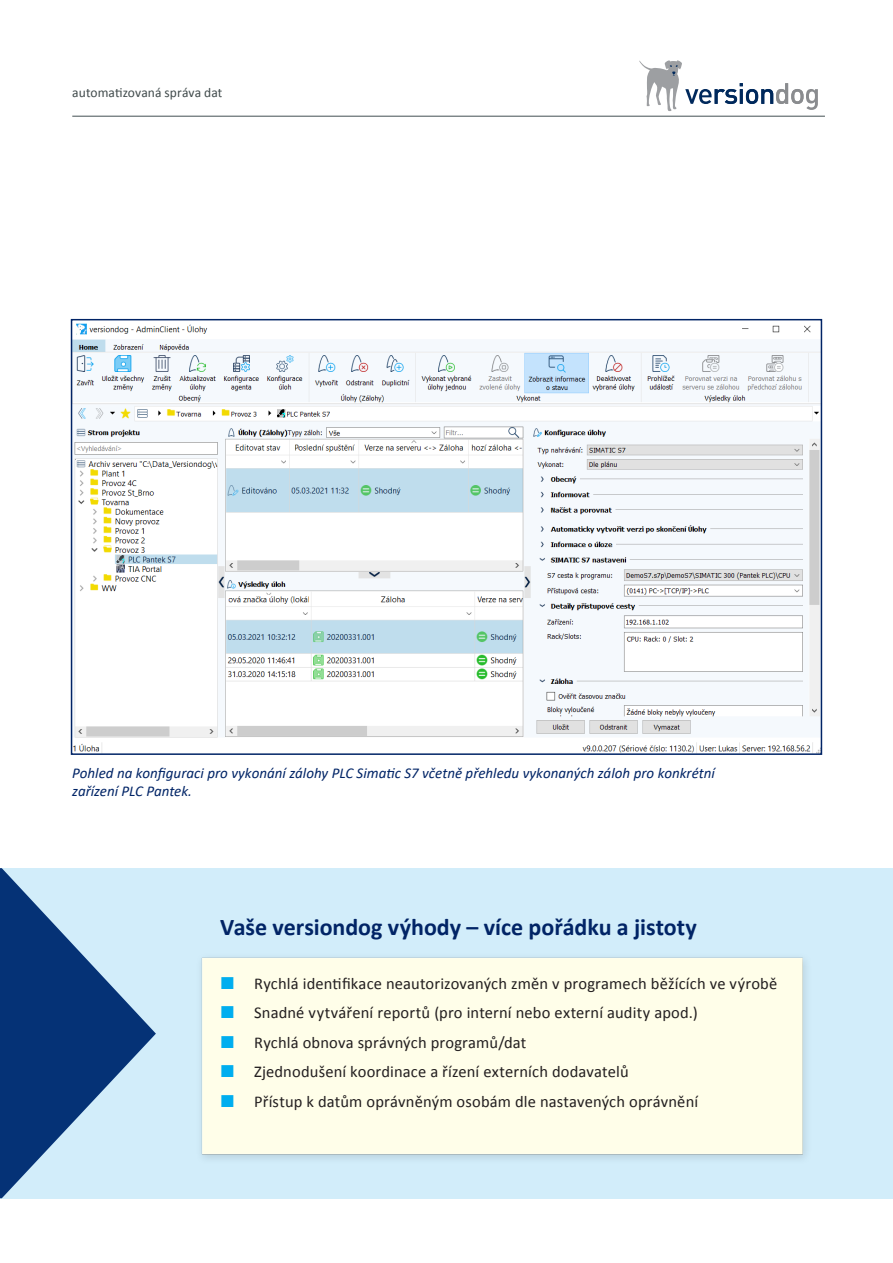
<style>
.page{position:relative;width:893px;height:1263px;background:#fff}
.page>*{position:absolute;margin:0;border:0;box-sizing:border-box;transform-origin:0 0}
.nadpisy_u_odrazek{font:700 24px "Calibri";color:#012466}
.t1{font:16.5px "Calibri";letter-spacing:.01em;color:#231f20}
.titulka_malynadpis_v{font:italic 15px/18px "Calibri";color:#012466}
.t2{font:13.5px "Calibri";letter-spacing:.005em;color:#404a4b}
</style>
<div class="page">
<svg style="left:639px;top:60px;width:179px;height:51px"></svg>
<hr style="left:72px;top:116px;width:753px;height:1px;background:#6b7577">
<div style="left:0;top:869px;width:893px;height:330px;background:#d2edfa"></div>
<svg style="left:0;top:868px;width:156px;height:330px;fill:#053276"></svg>
<div style="left:201px;top:957px;width:605px;height:202px;background:#fffee9"></div>
<svg style="left:70px;top:318px;width:753px;height:437px"></svg>
<svg style="left:222px;top:976px;width:11px;height:13px"></svg>
<svg style="left:222px;top:1006px;width:11px;height:12px"></svg>
<svg style="left:222px;top:1035px;width:11px;height:13px"></svg>
<svg style="left:222px;top:1065px;width:11px;height:12px"></svg>
<svg style="left:222px;top:1094px;width:11px;height:13px"></svg>
<p class="t2" style="left:72px;top:84px;width:152px">automatizovaná správa dat</p>
<p class="titulka_malynadpis_v" style="left:72px;top:763px;width:644px">Pohled na konfiguraci pro vykonání zálohy PLC Simatic S7 včetně přehledu vykonaných záloh pro konkrétní zařízení PLC Pantek.</p>
<p class="nadpisy_u_odrazek" style="left:220px;top:910px;width:478px">Vaše versiondog výhody – více pořádku a jistoty</p>
<p class="t1" style="left:254px;top:973px;width:525px">Rychlá identifikace neautorizovaných změn v programech běžících ve výrobě</p>
<p class="t1" style="left:254px;top:1002px;width:445px">Snadné vytváření reportů (pro interní nebo externí audity apod.)</p>
<p class="t1" style="left:254px;top:1032px;width:274px">Rychlá obnova správných programů/dat</p>
<p class="t1" style="left:254px;top:1061px;width:376px">Zjednodušení koordinace a řízení externích dodavatelů</p>
<p class="t1" style="left:254px;top:1091px;width:445px">Přístup k datům oprávněným osobám dle nastavených oprávnění</p>
</div>
